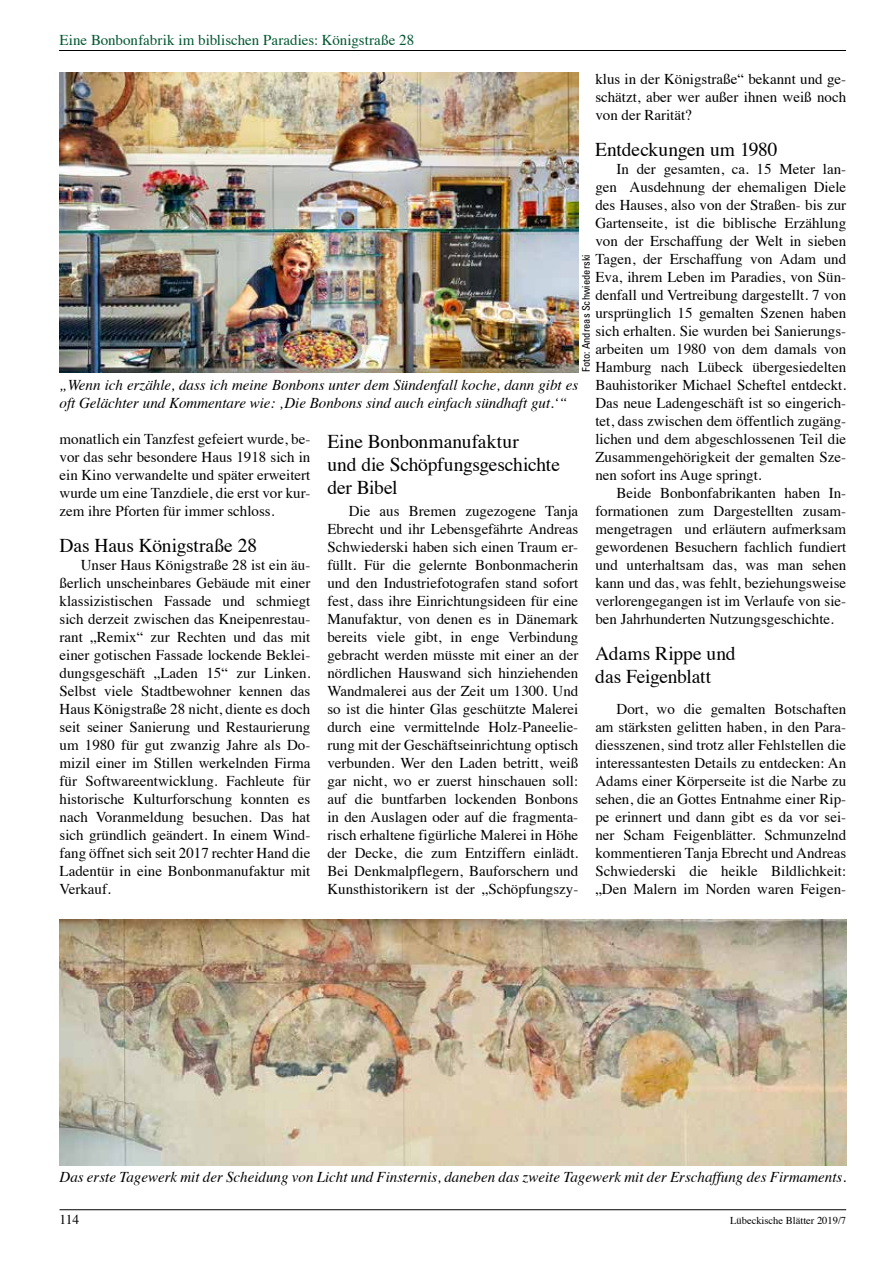
<style>
.page{position:relative;width:893px;height:1263px;background:#fff}
.page>*{position:absolute;margin:0;border:0;box-sizing:border-box;transform-origin:0 0}
.t1{font:19.5px/23.4px "Times";letter-spacing:-.01em;color:#000}
.t2{font:15px/18px "Times";color:#000;text-align:justify}
.t3{font:italic 15px/18px "Times";color:#000}
.t4{font:15px "Times";color:#005731}
.t5{font:13.5px "Times";color:#000}
.t6{font:10.5px "Times";color:#000}
.t7{font:condensed 10.5px "Univers";color:#000}
</style>
<div class="page">
<hr style="left:60px;top:1209px;width:786px;height:1px;background:#000">
<hr style="left:60px;top:50px;width:786px;height:1px;background:#000">
<img style="left:60px;top:72px;width:518px;height:300px">
<img style="left:60px;top:919px;width:786px;height:246px">
<p class="t4" style="left:60px;top:26px;width:356px">Eine Bonbonfabrik im biblischen Paradies: Königstraße 28</p>
<p class="t2" style="left:595px;top:69px;width:252px">klus in der Königstraße“ bekannt und ge&shy;schätzt, aber wer außer ihnen weiß noch von der Rarität?</p>
<h1 class="t1" style="left:595px;top:136px;width:184px">Entdeckungen um 1980</h1>
<p class="t2" style="left:595px;top:159px;width:252px;text-indent:21px">In der gesamten, ca. 15 Meter lan&shy;gen Ausdehnung der ehemaligen Diele des Hauses, also von der Straßen- bis zur Gartenseite, ist die biblische Erzählung von der Erschaffung der Welt in sieben Tagen, der Erschaffung von Adam und Eva, ihrem Leben im Paradies, von Sün&shy;denfall und Vertreibung dargestellt. 7 von ursprünglich 15 gemalten Szenen haben sich erhalten. Sie wurden bei Sanierungs&shy;arbeiten um 1980 von dem damals von Hamburg nach Lübeck übergesiedelten Bauhistoriker Michael Scheftel entdeckt.<br>Das neue Ladengeschäft ist so eingerich&shy;tet, dass zwischen dem öffentlich zugäng&shy;lichen und dem abgeschlossenen Teil die Zusammengehörigkeit der gemalten Sze&shy;nen sofort ins Auge springt.</p>
<p class="t2" style="left:595px;top:483px;width:252px;text-indent:21px">Beide Bonbonfabrikanten haben In&shy;formationen zum Dargestellten zusam&shy;mengetragen und erläutern aufmerksam gewordenen Besuchern fachlich fundiert und unterhaltsam das, was man sehen kann und das, was fehlt, beziehungsweise verlorengegangen ist im Verlaufe von sie&shy;ben Jahrhunderten Nutzungsgeschichte.</p>
<h1 class="t1" style="left:595px;top:640px;width:142px">Adams Rippe und das Feigenblatt</h1>
<p class="t2" style="left:595px;top:699px;width:252px;text-indent:21px">Dort, wo die gemalten Botschaften am stärksten gelitten haben, in den Para&shy;diesszenen, sind trotz aller Fehlstellen die interessantesten Details zu entdecken: An Adams einer Körperseite ist die Narbe zu sehen, die an Gottes Entnahme einer Rip&shy;pe erinnert und dann gibt es da vor sei&shy;ner Scham Feigenblätter. Schmunzelnd kommentieren Tanja Ebrecht und Andreas Schwiederski die heikle Bildlichkeit: „Den Malern im Norden waren Feigen-</p>
<p class="t7" style="left:579px;top:372px;width:119px;rotate:-90deg">Foto: Andreas Schwiederski</p>
<p class="t3" style="left:60px;top:375px;width:520px">„Wenn ich erzähle, dass ich meine Bonbons unter dem Sündenfall koche, dann gibt es oft Gelächter und Kommentare wie: ‚Die Bonbons sind auch einfach sündhaft gut.‘“</p>
<p class="t2" style="left:60px;top:429px;width:252px">monatlich ein Tanzfest gefeiert wurde, be&shy;vor das sehr besondere Haus 1918 sich in ein Kino verwandelte und später erweitert wurde um eine Tanzdiele, die erst vor kur&shy;zem ihre Pforten für immer schloss.</p>
<h1 class="t1" style="left:60px;top:532px;width:199px">Das Haus Königstraße 28</h1>
<p class="t2" style="left:60px;top:555px;width:252px;text-indent:21px">Unser Haus Königstraße 28 ist ein äu&shy;ßerlich unscheinbares Gebäude mit einer klassizistischen Fassade und schmiegt sich derzeit zwischen das Kneipenrestau&shy;rant „Remix“ zur Rechten und das mit einer gotischen Fassade lockende Beklei&shy;dungsgeschäft „Laden 15“ zur Linken.<br>Selbst viele Stadtbewohner kennen das Haus Königstraße 28 nicht, diente es doch seit seiner Sanierung und Restaurierung um 1980 für gut zwanzig Jahre als Do&shy;mizil einer im Stillen werkelnden Firma für Softwareentwicklung. Fachleute für historische Kulturforschung konnten es nach Voranmeldung besuchen. Das hat sich gründlich geändert. In einem Wind&shy;fang öffnet sich seit 2017 rechter Hand die Ladentür in eine Bonbonmanufaktur mit Verkauf.</p>
<h1 class="t1" style="left:327px;top:428px;width:234px">Eine Bonbonmanufaktur<br>und die Schöpfungsgeschichte der Bibel</h1>
<p class="t2" style="left:327px;top:501px;width:252px;text-indent:21px">Die aus Bremen zugezogene Tanja Ebrecht und ihr Lebensgefährte Andreas Schwiederski haben sich einen Traum er&shy;füllt. Für die gelernte Bonbonmacherin und den Industriefotografen stand sofort fest, dass ihre Einrichtungsideen für eine Manufaktur, von denen es in Dänemark bereits viele gibt, in enge Verbindung gebracht werden müsste mit einer an der nördlichen Hauswand sich hinziehenden Wandmalerei aus der Zeit um 1300. Und so ist die hinter Glas geschützte Malerei durch eine vermittelnde Holz-Paneelie&shy;rung mit der Geschäftseinrichtung optisch verbunden. Wer den Laden betritt, weiß gar nicht, wo er zuerst hinschauen soll: auf die buntfarben lockenden Bonbons in den Auslagen oder auf die fragmenta&shy;risch erhaltene figürliche Malerei in Höhe der Decke, die zum Entziffern einlädt.<br>Bei Denkmalpflegern, Bauforschern und Kunsthistorikern ist der „Schöpfungszy-</p>
<p class="t3" style="left:60px;top:1167px;width:788px">Das erste Tagewerk mit der Scheidung von Licht und Finsternis, daneben das zweite Tagewerk mit der Erschaffung des Firmaments.</p>
<p class="t5" style="left:60px;top:1207px;width:21px">114</p>
<p class="t6" style="left:730px;top:1211px;width:118px">Lübeckische Blätter 2019/7</p>
</div>
